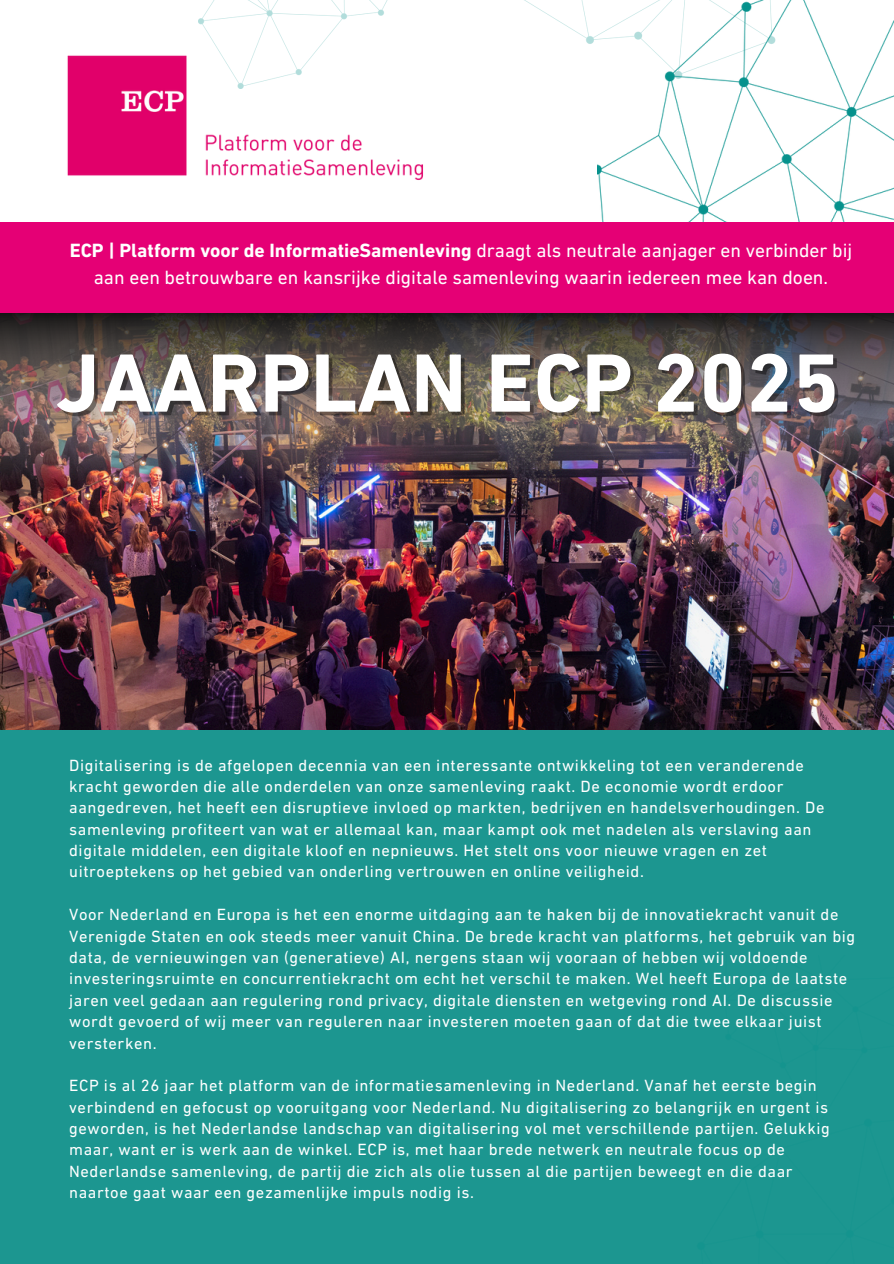
<style>
.page{position:relative;width:894px;height:1264px;background:#fff}
.page>*{position:absolute;margin:0;border:0;box-sizing:border-box;transform-origin:0 0}
.t1{font:700 84px "DIN Next LT Pro";color:#fff}
.t2{font:19.5px/27px "DIN Next LT Pro";color:#fff;text-align:center}
.t3{font:16.5px/21.3px "DIN Next LT Pro";letter-spacing:.035em;color:#fff}
.s1{font-weight:700}
</style>
<div class="page">
<div style="left:0;top:682px;width:893px;height:581px;background:#1c9690"></div>
<img style="left:198px;top:0;width:399px;height:50px">
<img style="left:597px;top:0;width:296px;height:222px">
<img style="left:0;top:483px;width:893px;height:246px">
<img style="left:0;top:313px;width:893px;height:170px">
<div style="left:0;top:222px;width:893px;height:91px;background:#e50075"></div>
<img style="left:67px;top:50px;width:357px;height:130px">
<p class="t2" style="left:70px;top:239px;width:783px"><span class="s1">ECP | Platform voor de InformatieSamenleving</span> draagt als neutrale aanjager en verbinder bij aan een betrouwbare en kansrijke digitale samenleving waarin iedereen mee kan doen.</p>
<p class="t1" style="left:55px;top:348px;width:785px">JAARPLAN ECP 2025</p>
<p class="t3" style="left:69px;top:755px;width:756px">Digitalisering is de afgelopen decennia van een interessante ontwikkeling tot een veranderende kracht geworden die alle onderdelen van onze samenleving raakt. De economie wordt erdoor aangedreven, het heeft een disruptieve invloed op markten, bedrijven en handelsverhoudingen. De samenleving profiteert van wat er allemaal kan, maar kampt ook met nadelen als verslaving aan digitale middelen, een digitale kloof en nepnieuws. Het stelt ons voor nieuwe vragen en zet uitroeptekens op het gebied van onderling vertrouwen en online veiligheid.</p>
<h1 class="t3" style="left:69px;top:905px;width:787px">Voor Nederland en Europa is het een enorme uitdaging aan te haken bij de innovatiekracht vanuit de Verenigde Staten en ook steeds meer vanuit China. De brede kracht van platforms, het gebruik van big data, de vernieuwingen van (generatieve) AI, nergens staan wij vooraan of hebben wij voldoende investeringsruimte en concurrentiekracht om echt het verschil te maken. Wel heeft Europa de laatste jaren veel gedaan aan regulering rond privacy, digitale diensten en wetgeving rond AI. De discussie wordt gevoerd of wij meer van reguleren naar investeren moeten gaan of dat die twee elkaar juist versterken.</h1>
<p class="t3" style="left:69px;top:1076px;width:762px">ECP is al 26 jaar het platform van de informatiesamenleving in Nederland. Vanaf het eerste begin verbindend en gefocust op vooruitgang voor Nederland. Nu digitalisering zo belangrijk en urgent is geworden, is het Nederlandse landschap van digitalisering vol met verschillende partijen. Gelukkig maar, want er is werk aan de winkel. ECP is, met haar brede netwerk en neutrale focus op de Nederlandse samenleving, de partij die zich als olie tussen al die partijen beweegt en die daar naartoe gaat waar een gezamenlijke impuls nodig is.</p>
</div>
